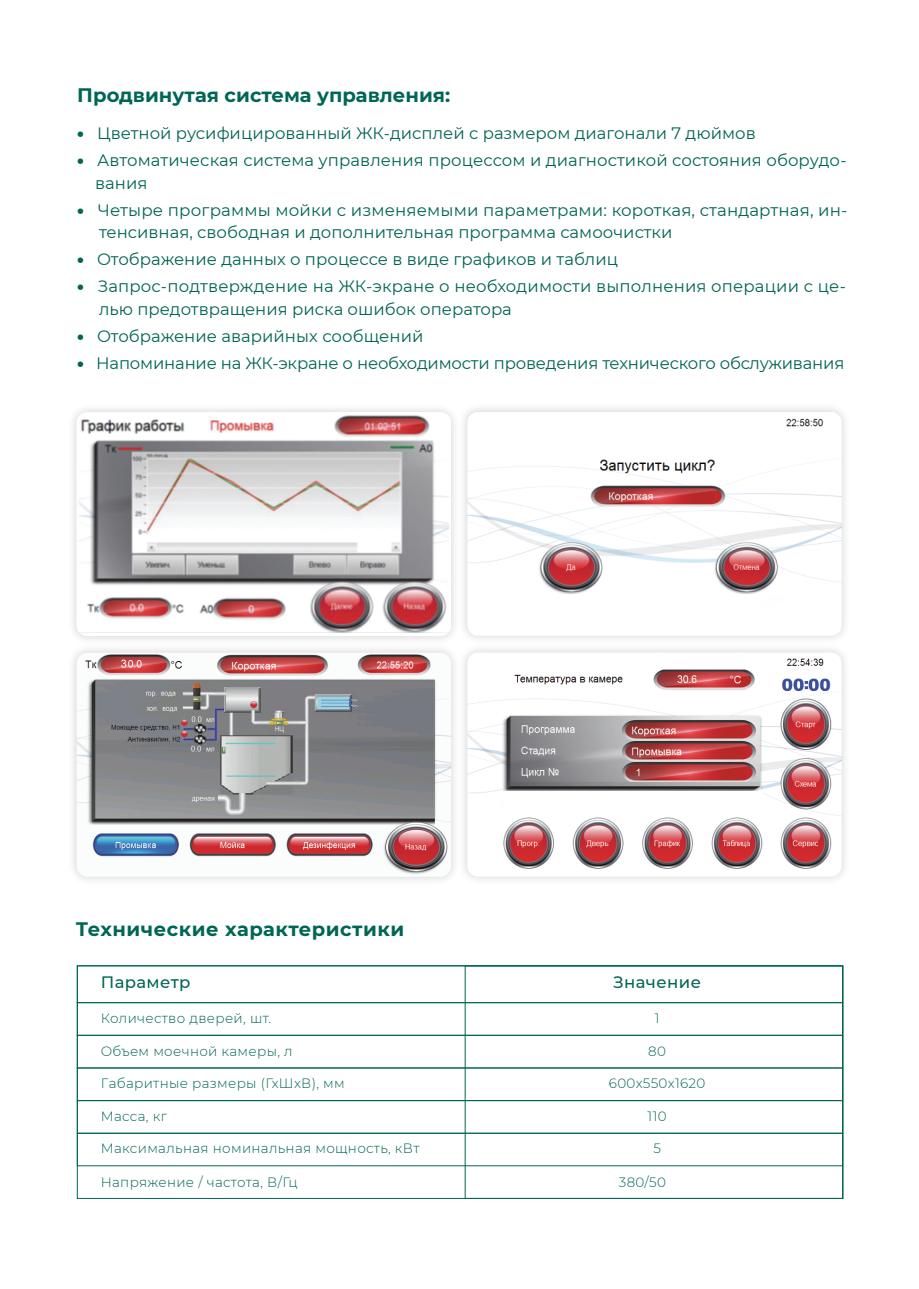
<style>
.page{position:relative;width:919px;height:1289px;background:#fff}
.page>*{position:absolute;margin:0;border:0;box-sizing:border-box;transform-origin:0 0}
.t1{font:700 19.5px "Montserrat";color:#006654}
.t2{font:700 19.5px "Montserrat";letter-spacing:.025em;color:#006654}
.t3{font:16.5px/22.5px "Montserrat";color:#006553}
.t4{font:500 16.5px "Montserrat";letter-spacing:.025em;color:#006654}
.t5{font:300 13.5px "Montserrat";letter-spacing:.025em;color:#006654}
.s1{font-weight:900}
</style>
<div class="page">
<div style="left:77px;top:1002px;width:765px;height:33px;border:1px solid #006654"></div>
<div style="left:77px;top:1035px;width:765px;height:33px;border:1px solid #006654"></div>
<div style="left:77px;top:1067px;width:765px;height:33px;border:1px solid #006654"></div>
<div style="left:77px;top:1100px;width:765px;height:33px;border:1px solid #006654"></div>
<div style="left:77px;top:1133px;width:765px;height:32px;border:1px solid #006654"></div>
<div style="left:465px;top:965px;width:378px;height:233px;border:1px solid #006553"></div>
<div style="left:73px;top:409px;width:381px;height:230px;background:#eee"></div>
<svg style="left:77px;top:412px;width:374px;height:224px"></svg>
<img style="left:77px;top:415px;width:374px;height:218px">
<img style="left:467px;top:412px;width:374px;height:223px">
<img style="left:77px;top:652px;width:374px;height:224px">
<img style="left:467px;top:652px;width:374px;height:224px">
<p class="t1" style="left:77px;top:81px;width:374px">Продвинутая система управления:</p>
<p class="t3" style="left:77px;top:121px;width:679px"><span class="s1">•</span> Цветной русифицированный ЖК-дисплей с размером диагонали 7 дюймов</p>
<p class="t3" style="left:95px;top:148px;width:753px;text-indent:-18px"><span class="s1">•</span> Автоматическая система управления процессом и диагностикой состояния оборудо&shy;вания</p>
<p class="t3" style="left:99px;top:198px;width:750px;text-indent:-22px"><span class="s1">•</span> Четыре программы мойки с изменяемыми параметрами: короткая, стандартная, ин&shy;тенсивная, свободная и дополнительная программа самоочистки</p>
<p class="t3" style="left:77px;top:247px;width:542px"><span class="s1">•</span> Отображение данных о процессе в виде графиков и таблиц</p>
<p class="t3" style="left:99px;top:274px;width:748px;text-indent:-22px"><span class="s1">•</span> Запрос-подтверждение на ЖК-экране о необходимости выполнения операции с це&shy;лью предотвращения риска ошибок оператора</p>
<p class="t3" style="left:77px;top:324px;width:348px"><span class="s1">•</span> Отображение аварийных сообщений</p>
<p class="t3" style="left:77px;top:351px;width:768px"><span class="s1">•</span> Напоминание на ЖК-экране о необходимости проведения технического обслуживания</p>
<p class="t2" style="left:76px;top:914px;width:330px">Технические характеристики</p>
<p class="t4" style="left:101px;top:970px;width:91px">Параметр</p>
<p class="t5" style="left:101px;top:1008px;width:172px">Количество дверей, шт.</p>
<p class="t5" style="left:101px;top:1041px;width:193px">Объем моечной камеры, л</p>
<p class="t5" style="left:101px;top:1074px;width:245px">Габаритные размеры (ГхШхВ), мм</p>
<p class="t5" style="left:101px;top:1107px;width:68px">Масса, кг</p>
<p class="t4" style="left:613px;top:970px;width:89px">Значение</p>
<p class="t5" style="left:654px;top:1008px;width:6px">1</p>
<p class="t5" style="left:648px;top:1041px;width:19px">80</p>
<p class="t5" style="left:609px;top:1074px;width:98px">600х550х1620</p>
<p class="t5" style="left:647px;top:1107px;width:21px">110</p>
<p class="t5" style="left:101px;top:1139px;width:320px">Максимальная номинальная мощность, кВт</p>
<p class="t5" style="left:653px;top:1139px;width:9px">5</p>
<p class="t5" style="left:101px;top:1173px;width:198px">Напряжение / частота, В/Гц</p>
<p class="t5" style="left:618px;top:1173px;width:49px">380/50</p>
</div>
